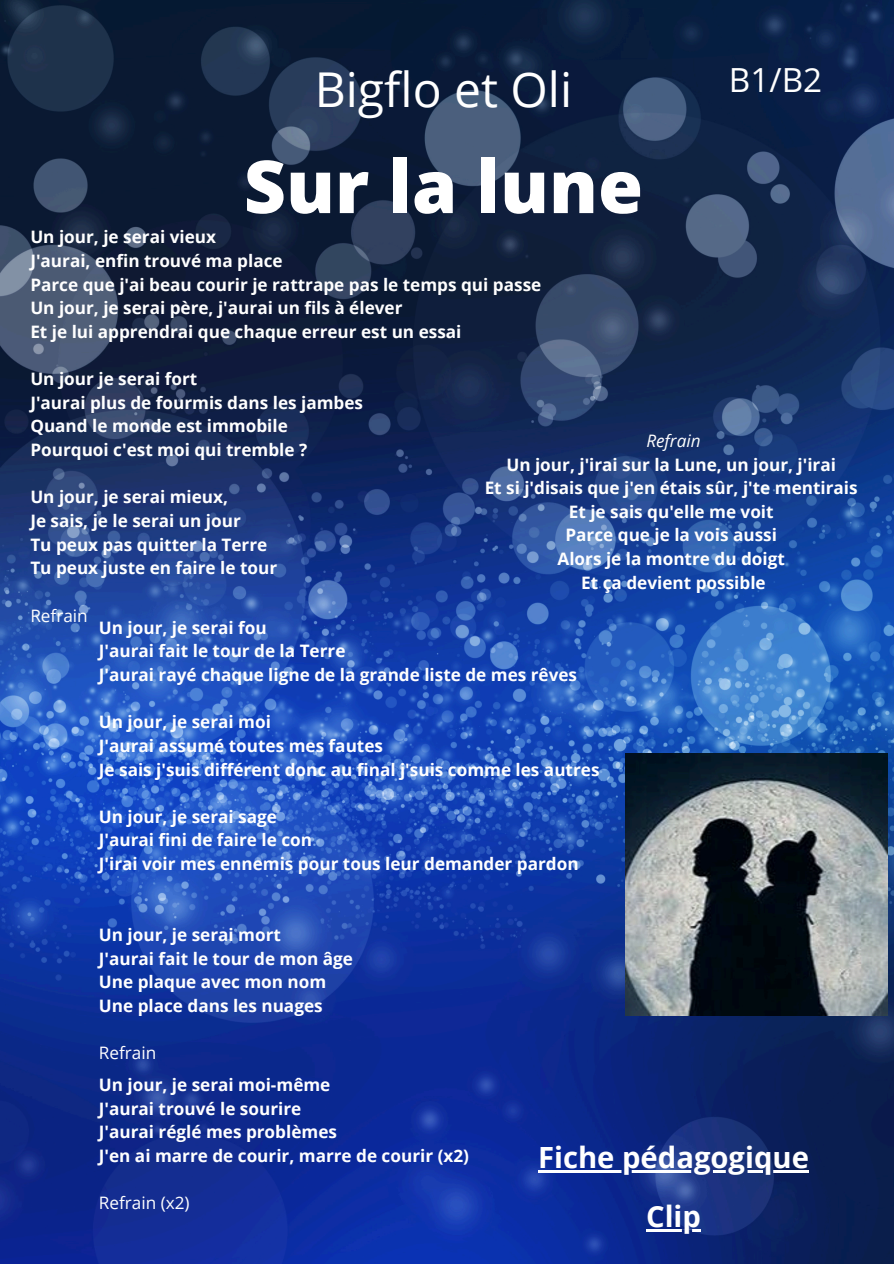
<style>
.page{position:relative;width:894px;height:1264px;background:#fff}
.page>*{position:absolute;margin:0;border:0;box-sizing:border-box;transform-origin:0 0}
.t1{font:800 73.05px "Open Sans";color:#fff}
.t2{font:48px "Open Sans";color:#fff}
.t3{font:33.3px "Open Sans";color:#fff}
.t4{font:700 29.25px "Open Sans";color:#fff}
.t5{font:700 17.1px/23.7px "Open Sans";color:#fff}
.t6{font:17.1px "Open Sans";color:#fff}
.t7{font:italic 17.1px "Open Sans";color:#fff}
</style>
<div class="page">
<img style="left:0;top:0;width:893px;height:1263px">
<img style="left:625px;top:753px;width:262px;height:262px">
<hr style="left:646px;top:1229px;width:54px;height:2px;background:#fff">
<hr style="left:538px;top:1170px;width:270px;height:2px;background:#fff">
<h5 class="t2" style="left:314px;top:55px;width:259px">Bigflo et Oli</h5>
<h5 class="t1" style="left:244px;top:135px;width:401px">Sur la lune</h5>
<p class="t3" style="left:728px;top:56px;width:95px">B1/B2</p>
<p class="t5" style="left:30px;top:225px;width:512px">Un jour, je serai vieux<br>J'aurai, enfin trouvé ma place<br>Parce que j'ai beau courir je rattrape pas le temps qui passe Un jour, je serai père, j'aurai un fils à élever<br>Et je lui apprendrai que chaque erreur est un essai</p>
<h2 class="t5" style="left:30px;top:367px;width:334px">Un jour je serai fort<br>J'aurai plus de fourmis dans les jambes<br>Quand le monde est immobile<br>Pourquoi c'est moi qui tremble ?</h2>
<h3 class="t5" style="left:30px;top:485px;width:248px">Un jour, je serai mieux,<br>Je sais, je le serai un jour<br>Tu peux pas quitter la Terre<br>Tu peux juste en faire le tour</h3>
<h1 class="t6" style="left:30px;top:603px;width:59px">Refrain</h1>
<p class="t7" style="left:646px;top:428px;width:56px">Refrain</p>
<p class="t5" style="left:506px;top:452px;width:331px">Un jour, j'irai sur la Lune, un jour, j'irai</p>
<p class="t5" style="left:484px;top:475px;width:374px">Et si j'disais que j'en étais sûr, j'te mentirais</p>
<p class="t5" style="left:568px;top:499px;width:206px">Et je sais qu'elle me voit</p>
<p class="t5" style="left:565px;top:523px;width:213px">Parce que je la vois aussi</p>
<p class="t5" style="left:557px;top:546px;width:229px">Alors je la montre du doigt</p>
<p class="t5" style="left:581px;top:570px;width:186px">Et ça devient possible</p>
<p class="t5" style="left:99px;top:615px;width:479px">Un jour, je serai fou<br>J'aurai fait le tour de la Terre<br>J'aurai rayé chaque ligne de la grande liste de mes rêves</p>
<h5 class="t5" style="left:99px;top:709px;width:502px">Un jour, je serai moi<br>J'aurai assumé toutes mes fautes<br>Je sais j'suis différent donc au final j'suis comme les autres</h5>
<h5 class="t5" style="left:99px;top:804px;width:481px">Un jour, je serai sage<br>J'aurai fini de faire le con<br>J'irai voir mes ennemis pour tous leur demander pardon</h5>
<h5 class="t5" style="left:99px;top:922px;width:255px">Un jour, je serai mort<br>J'aurai fait le tour de mon âge<br>Une plaque avec mon nom<br>Une place dans les nuages</h5>
<h5 class="t6" style="left:99px;top:1040px;width:59px">Refrain</h5>
<h5 class="t5" style="left:99px;top:1072px;width:371px">Un jour, je serai moi-même<br>J'aurai trouvé le sourire<br>J'aurai réglé mes problèmes<br>J'en ai marre de courir, marre de courir (x2)</h5>
<p class="t6" style="left:99px;top:1190px;width:92px">Refrain (x2)</p>
<p class="t4" style="left:538px;top:1136px;width:272px">Fiche pédagogique</p>
<h5 class="t4" style="left:646px;top:1196px;width:56px">Clip</h5>
</div>
